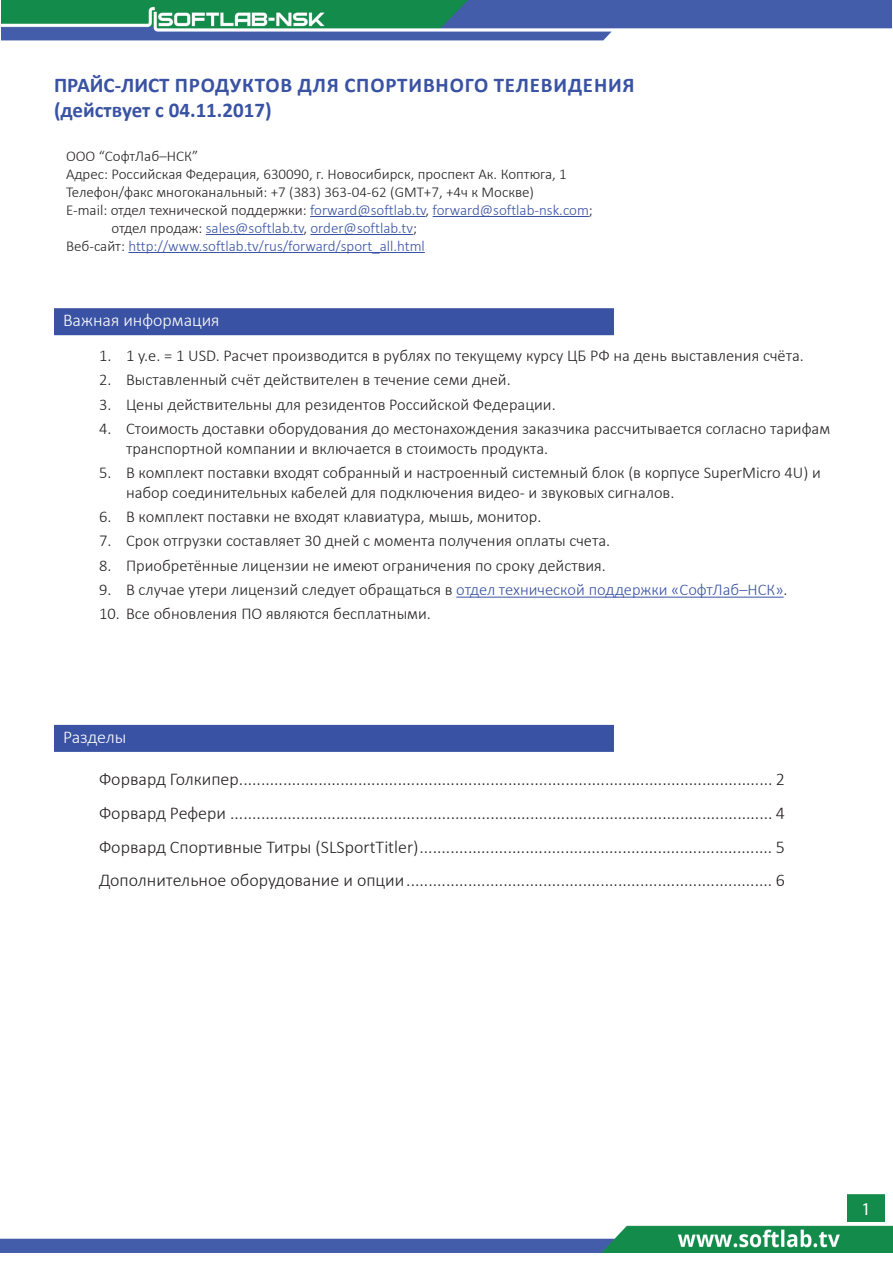
<style>
.page{position:relative;width:893px;height:1263px;background:#fff}
.page>*{position:absolute;margin:0;border:0;box-sizing:border-box;transform-origin:0 0}
.t1{font:700 21px/25.2px "Calibri";letter-spacing:.03em;color:#3952a3}
.t2{font:300 18px "Calibri";color:#231f20}
.Стиль_ТитулСодерж{font:300 18px "Calibri";color:#fff}
.t3{font:18px "Myriad Pro";color:#fff}
.t4{font:300 16.5px/19.8px "Calibri";color:#231f20}
.Стиль_абзаца_1{font:300 15px "Calibri";color:#3952a3}
.Стиль_абзаца_1-2{font:300 15px "Calibri";color:#231f20}
.s1{color:#231f20}
.s2{color:#3952a3}
</style>
<div class="page">
<img style="left:1px;top:0;width:891px;height:41px">
<img style="left:0;top:1226px;width:893px;height:26px">
<img style="left:848px;top:1194px;width:36px;height:28px">
<hr style="left:310px;top:216px;width:116px;height:1px;background:#3952a3">
<hr style="left:433px;top:216px;width:156px;height:1px;background:#3952a3">
<hr style="left:206px;top:234px;width:97px;height:1px;background:#3952a3">
<hr style="left:310px;top:234px;width:103px;height:1px;background:#3952a3">
<hr style="left:128px;top:252px;width:297px;height:1px;background:#3952a3">
<div style="left:54px;top:308px;width:560px;height:27px;background:#3952a3"></div>
<hr style="left:456px;top:597px;width:328px;height:1px;background:#3952a3">
<div style="left:54px;top:725px;width:560px;height:27px;background:#3952a3"></div>
<p class="t1" style="left:54px;top:72px;width:582px">ПРАЙС-ЛИСТ ПРОДУКТОВ ДЛЯ СПОРТИВНОГО ТЕЛЕВИДЕНИЯ (действует с 04.11.2017)</p>
<p class="Стиль_абзаца_1-2" style="left:66px;top:146px;width:134px">ООО “СофтЛаб–НСК”</p>
<p class="Стиль_абзаца_1-2" style="left:66px;top:164px;width:502px">Адрес: Российская Федерация, 630090, г. Новосибирск, проспект Ак. Коптюга, 1</p>
<p class="Стиль_абзаца_1-2" style="left:66px;top:182px;width:470px">Tелефон/факс многоканальный: +7 (383) 363-04-62 (GMT+7, +4ч к Москве)</p>
<p class="Стиль_абзаца_1" style="left:66px;top:200px;width:528px"><span class="s1">E-mail: отдел технической поддержки:</span> forward@softlab.tv<span class="s1">,</span> forward@softlab-nsk.com<span class="s1">;</span></p>
<p class="Стиль_абзаца_1" style="left:111px;top:218px;width:307px"><span class="s1">отдел продаж:</span> sales@softlab.tv<span class="s1">,</span> order@softlab.tv<span class="s1">;</span></p>
<p class="Стиль_абзаца_1" style="left:66px;top:236px;width:360px"><span class="s1">Веб-сайт:</span> http://www.softlab.tv/rus/forward/sport_all.html</p>
<p class="Стиль_ТитулСодерж" style="left:63px;top:309px;width:158px">Важная информация</p>
<p class="t4" style="left:99px;top:345px;width:706px">1. 1 у.е. = 1 USD. Расчет производится в рублях по текущему курсу ЦБ РФ на день выставления счёта.</p>
<p class="t4" style="left:99px;top:370px;width:413px">2. Выставленный счёт действителен в течение семи дней.</p>
<p class="t4" style="left:99px;top:394px;width:458px">3. Цены действительны для резидентов Российской Федерации.</p>
<p class="t4" style="left:126px;top:418px;width:706px;text-indent:-27px">4. Стоимость доставки оборудования до местонахождения заказчика рассчитывается согласно тарифам транспортной компании и включается в стоимость продукта.</p>
<p class="t4" style="left:126px;top:462px;width:696px;text-indent:-27px">5. В комплект поставки входят собранный и настроенный системный блок (в корпусе SuperMicro 4U) и набор соединительных кабелей для подключения видео- и звуковых сигналов.</p>
<p class="t4" style="left:99px;top:507px;width:444px">6. В комплект поставки не входят клавиатура, мышь, монитор.</p>
<p class="t4" style="left:99px;top:531px;width:513px">7. Срок отгрузки составляет 30 дней с момента получения оплаты счета.</p>
<p class="t4" style="left:99px;top:555px;width:508px">8. Приобретённые лицензии не имеют ограничения по сроку действия.</p>
<p class="t4" style="left:99px;top:579px;width:690px">9. В случае утери лицензий следует обращаться в <span class="s2">отдел технической поддержки «СофтЛаб–НСК»</span>.</p>
<p class="t4" style="left:99px;top:604px;width:333px">10. Все обновления ПО являются бесплатными.</p>
<p class="Стиль_ТитулСодерж" style="left:63px;top:726px;width:65px">Разделы</p>
<p class="t2" style="left:99px;top:768px;width:687px">Форвард Голкипер......................................................................................................................... 2</p>
<p class="t2" style="left:99px;top:802px;width:687px">Форвард Рефери ........................................................................................................................... 4</p>
<p class="t2" style="left:99px;top:835px;width:687px">Форвард Спортивные Титры (SLSportTitler)................................................................................ 5</p>
<p class="t2" style="left:99px;top:869px;width:687px">Дополнительное оборудование и опции................................................................................... 6</p>
<p class="t3" style="left:861px;top:1197px;width:11px">1</p>
</div>
